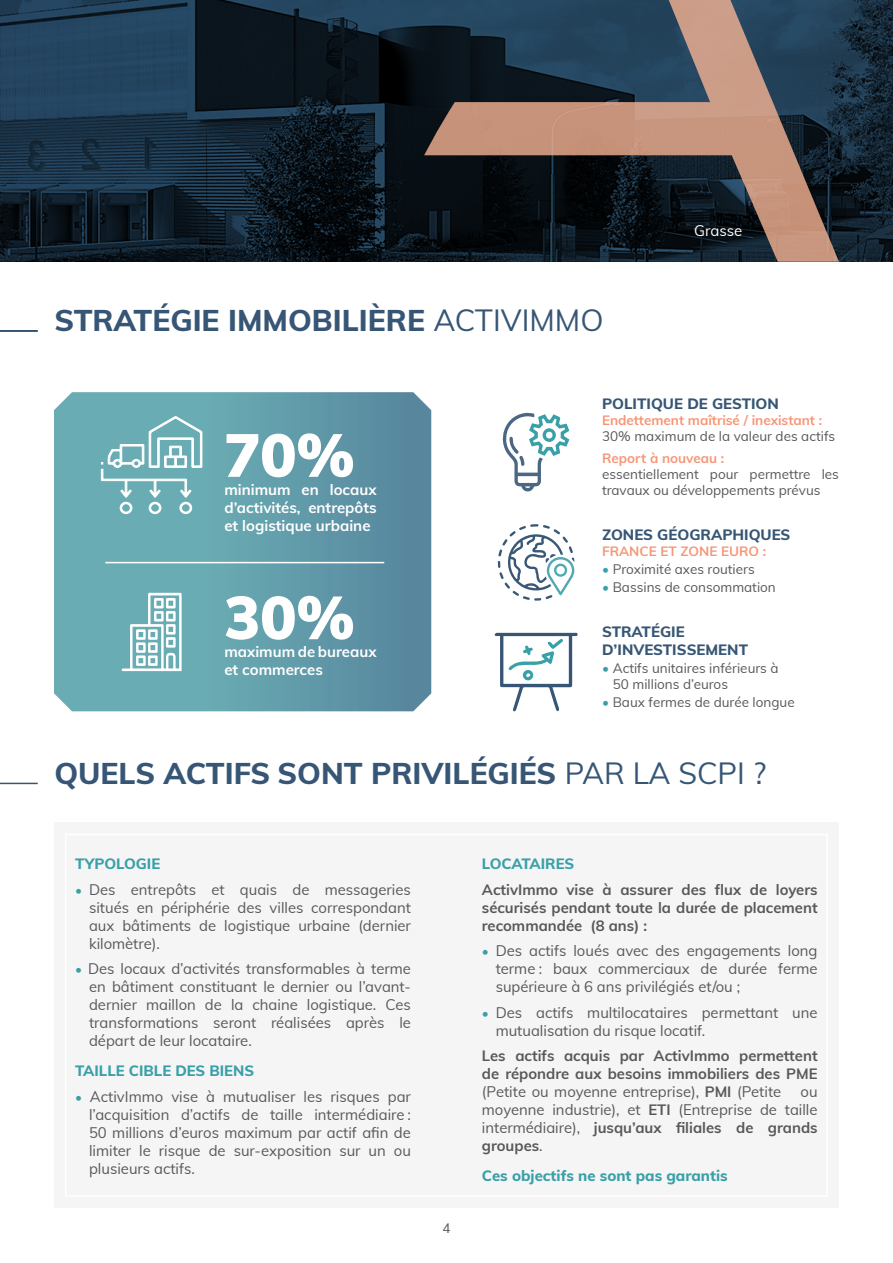
<style>
.page{position:relative;width:893px;height:1263px;background:#fff}
.page>*{position:absolute;margin:0;border:0;box-sizing:border-box;transform-origin:0 0}
.t1{font:900 60px "Muli";color:#fff}
.t2{font:800 30px "Muli";color:#375675}
.t3{font:15px/18px "Muli";color:#57585a;text-align:justify}
.t4{font:700 15px/18px "Muli";color:#57585a;text-align:justify}
.t5{font:700 15px/18px "Muli";color:#fff;text-align:justify}
.t6{font:800 15px "Muli";color:#39a0a8}
.t7{font:800 15px/18px "Muli";color:#375675}
.t8{font:15px "Muli";color:#fff}
.t9{font:13.5px/16.2px "Muli";color:#57585a}
.t10{font:700 13.5px "Muli";color:#f69677}
.s1{font-weight:400}
.s2{font-weight:700;color:#39a0a8}
.s3{font-weight:700;font-size:13.5px;color:#39a0a8}
.s4{font-weight:700}
</style>
<div class="page">
<div style="left:54px;top:822px;width:785px;height:386px;background:#f5f5f6"></div>
<svg style="left:54px;top:392px;width:377px;height:319px;background:#649eab"></svg>
<svg style="left:101px;top:416px;width:102px;height:98px;background:#85bbc1"></svg>
<svg style="left:122px;top:593px;width:60px;height:78px"></svg>
<hr style="left:105px;top:562px;width:279px;height:1px;background:#fff">
<svg style="left:502px;top:413px;width:67px;height:78px"></svg>
<svg style="left:494px;top:632px;width:84px;height:80px"></svg>
<svg style="left:498px;top:524px;width:76px;height:77px"></svg>
<hr style="left:0;top:783px;width:38px;height:1px;background:#214366">
<hr style="left:0;top:330px;width:38px;height:2px;background:#214366">
<svg style="left:0;top:0;width:893px;height:262px;background:#132635"></svg>
<svg style="left:424px;top:0;width:415px;height:262px;background:#474649"></svg>
<h2 class="t2" style="left:54px;top:299px;width:551px">STRATÉGIE IMMOBILIÈRE <span class="s1">ACTIVIMMO</span></h2>
<p class="t8" style="left:694px;top:219px;width:50px">Grasse</p>
<h1 class="t1" style="left:224px;top:411px;width:132px">70%</h1>
<p class="t5" style="left:224px;top:480px;width:154px">minimum en locaux d’activités, entrepôts et logistique urbaine</p>
<h1 class="t1" style="left:224px;top:573px;width:132px">30%</h1>
<p class="t5" style="left:224px;top:642px;width:154px">maximum de bureaux et commerces</p>
<p class="t7" style="left:602px;top:393px;width:178px">POLITIQUE DE GESTION</p>
<p class="t10" style="left:602px;top:410px;width:222px">Endettement maîtrisé / inexistant :</p>
<p class="t9" style="left:602px;top:427px;width:235px">30% maximum de la valeur des actifs</p>
<p class="t10" style="left:602px;top:448px;width:124px">Report à nouveau :</p>
<p class="t9" style="left:602px;top:465px;width:238px">essentiellement pour permettre les travaux ou développements prévus</p>
<p class="t7" style="left:602px;top:525px;width:190px">ZONES GÉOGRAPHIQUES</p>
<p class="t10" style="left:602px;top:541px;width:166px">FRANCE ET ZONE EURO :</p>
<p class="t9" style="left:602px;top:561px;width:154px"><span class="s2">•</span> Proximité axes routiers</p>
<p class="t9" style="left:602px;top:579px;width:175px"><span class="s2">•</span> Bassins de consommation</p>
<p class="t7" style="left:602px;top:622px;width:148px">STRATÉGIE<br>D’INVESTISSEMENT</p>
<p class="t9" style="left:613px;top:659px;width:167px;text-indent:-11px"><span class="s2">•</span> Actifs unitaires inférieurs à<br>50 millions d’euros</p>
<p class="t9" style="left:602px;top:693px;width:194px"><span class="s2">•</span> Baux fermes de durée longue</p>
<h2 class="t2" style="left:54px;top:751px;width:713px">QUELS ACTIFS SONT PRIVILÉGIÉS <span class="s1">PAR LA SCPI ?</span></h2>
<p class="t6" style="left:75px;top:853px;width:87px">TYPOLOGIE</p>
<p class="t3" style="left:89px;top:880px;width:323px;text-indent:-14px"><span class="s3">•</span> Des entrepôts et quais de messageries situés en périphérie des villes correspondant aux bâtiments de logistique urbaine (dernier kilomètre).</p>
<p class="t3" style="left:89px;top:959px;width:323px;text-indent:-14px"><span class="s3">•</span> Des locaux d’activités transformables à terme en bâtiment constituant le dernier ou l’avant&shy;dernier maillon de la chaine logistique. Ces transformations seront réalisées après le départ de leur locataire.</p>
<p class="t6" style="left:75px;top:1060px;width:180px">TAILLE CIBLE DES BIENS</p>
<p class="t3" style="left:89px;top:1087px;width:323px;text-indent:-14px"><span class="s3">•</span> ActivImmo vise à mutualiser les risques par l’acquisition d’actifs de taille intermédiaire :<br>50 millions d’euros maximum par actif afin de limiter le risque de sur-exposition sur un ou plusieurs actifs.</p>
<p class="t9" style="left:442px;top:1219px;width:10px">4</p>
<p class="t6" style="left:482px;top:853px;width:94px">LOCATAIRES</p>
<p class="t4" style="left:482px;top:879px;width:337px">ActivImmo vise à assurer des flux de loyers sécurisés pendant toute la durée de placement recommandée (8 ans) :</p>
<p class="t3" style="left:496px;top:941px;width:323px;text-indent:-14px"><span class="s3">•</span> Des actifs loués avec des engagements long terme : baux commerciaux de durée ferme supérieure à 6 ans privilégiés et/ou ;</p>
<p class="t3" style="left:496px;top:1003px;width:323px;text-indent:-14px"><span class="s3">•</span> Des actifs multilocataires permettant une mutualisation du risque locatif.</p>
<p class="t4" style="left:482px;top:1046px;width:337px">Les actifs acquis par ActivImmo permettent de répondre aux besoins immobiliers des PME <span class="s1">(Petite ou moyenne entreprise),</span> PMI <span class="s1">(Petite</span></p>
<p class="t3" style="left:482px;top:1082px;width:337px;text-indent:319px">ou moyenne industrie), et <span class="s4">ETI</span> (Entreprise de taille intermédiaire), <span class="s4">jusqu’aux filiales de grands groupes</span>.</p>
<p class="t6" style="left:482px;top:1164px;width:247px">Ces objectifs ne sont pas garantis</p>
</div>
